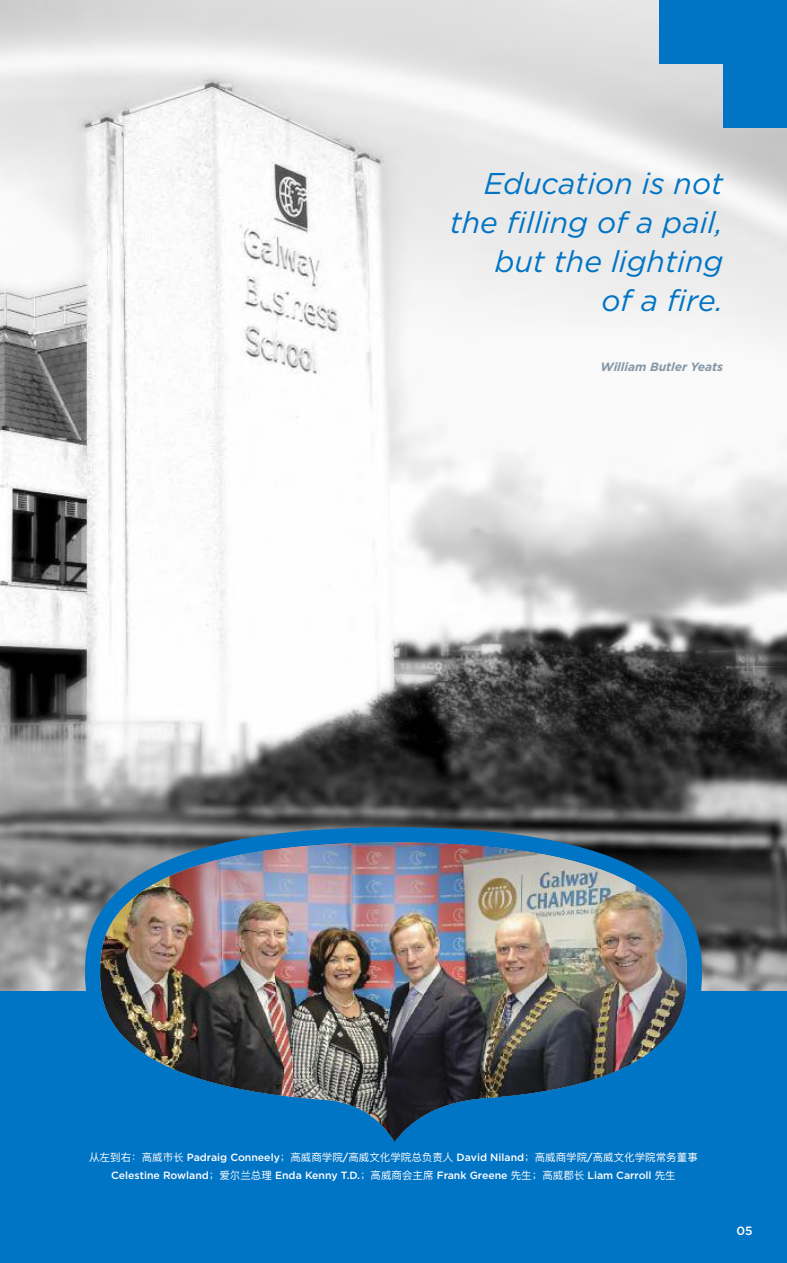
<style>
.page{position:relative;width:787px;height:1263px;background:#fff}
.page>*{position:absolute;margin:0;border:0;box-sizing:border-box;transform-origin:0 0}
.t1{font:italic 30px/39px "Gotham";color:#0074c5;text-align:right}
.t2{font:italic 700 12px "Gotham";color:#8598a8}
.t3{font:500 12px "Gotham";color:#fff}
.t4{font:500 10.5px "Gotham";color:#fff}
.t5{font:10.5px "Ping Fang SC";color:#fff}
.s1{font-family:"Gotham";font-weight:500}
.s2{font-family:"Ping Fang SC";font-weight:400}
</style>
<div class="page">
<img style="left:0;top:0;width:787px;height:991px">
<div style="left:0;top:991px;width:787px;height:272px;background:#0074c5"></div>
<img style="left:85px;top:827px;width:617px;height:315px">
<div style="left:723px;top:0;width:64px;height:128px;background:#0074c5"></div>
<div style="left:659px;top:0;width:128px;height:64px;background:#0074c5"></div>
<h1 class="t1" style="left:450px;top:164px;width:275px">Education is not the filling of a pail, but the lighting<br>of a fire.</h1>
<p class="t2" style="left:600px;top:360px;width:124px">William Butler Yeats</p>
<p class="t5" style="left:89px;top:1151px;width:610px">从左到右：高威市长 <span class="s1">Padraig Conneely</span>；高威商学院<span class="s1">/</span>高威文化学院总负责人 <span class="s1">David Niland</span>；高威商学院<span class="s1">/</span>高威文化学院常务董事</p>
<p class="t4" style="left:111px;top:1170px;width:566px">Celestine Rowland<span class="s2">；爱尔兰总理</span> Enda Kenny T.D.<span class="s2">；高威商会主席</span> Frank Greene <span class="s2">先生；高威郡长</span> Liam Carroll <span class="s2">先生</span></p>
<p class="t3" style="left:736px;top:1223px;width:18px">05</p>
</div>
